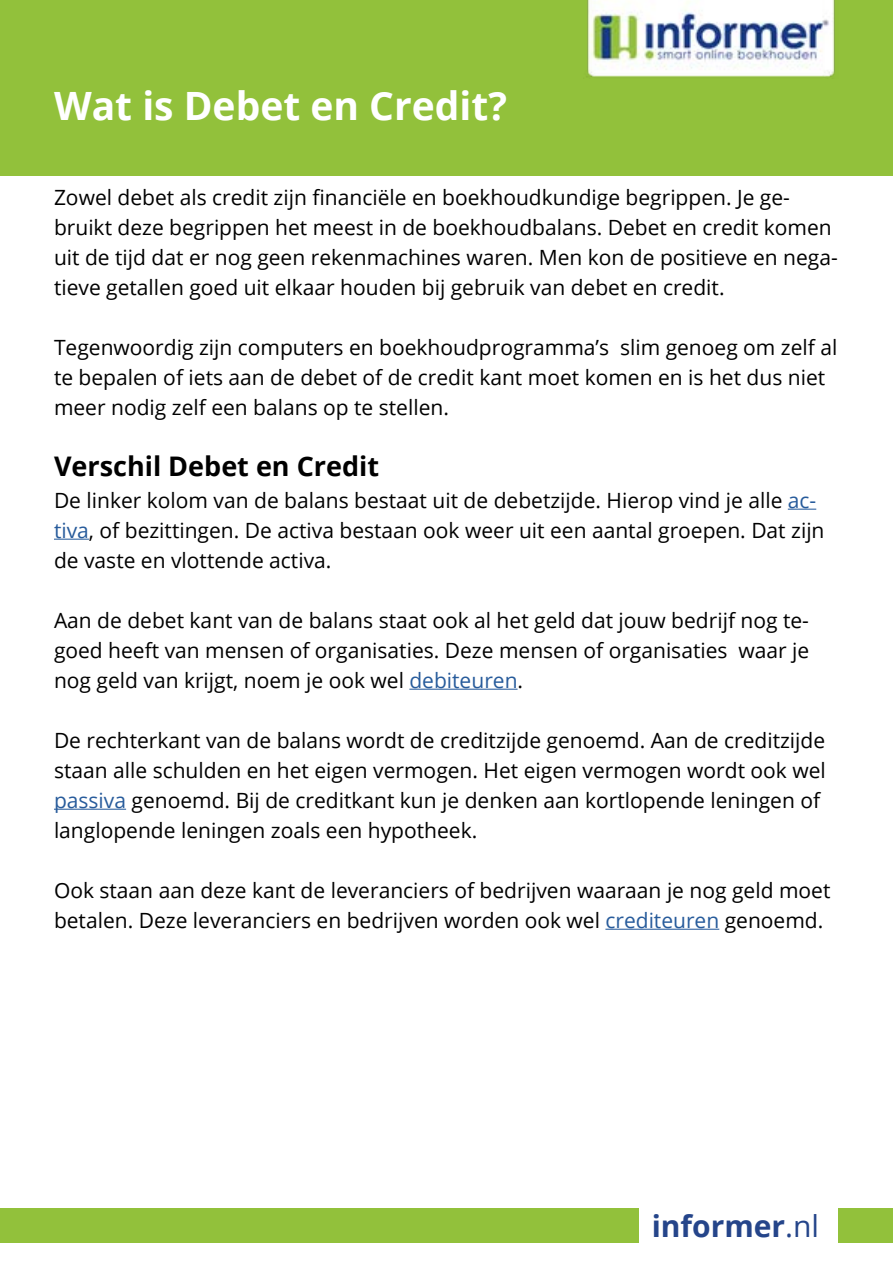
<style>
.page{position:relative;width:893px;height:1263px;background:#fff}
.page>*{position:absolute;margin:0;border:0;box-sizing:border-box;transform-origin:0 0}
.t1{font:700 39px "Open Sans";color:#fff}
.t2{font:700 30px "Open Sans";color:#25458a}
.t3{font:700 27px "Open Sans";color:#000}
.t4{font:21px/30px "Open Sans";color:#000}
.s1{color:#275b9b}
.s2{font-weight:400}
</style>
<div class="page">
<div style="left:0;top:0;width:893px;height:176px;background:#92c13b"></div>
<img style="left:586px;top:0;width:249px;height:77px">
<div style="left:0;top:1209px;width:893px;height:34px;background:#92c13b"></div>
<div style="left:640px;top:1202px;width:198px;height:49px;background:#fff"></div>
<svg style="left:788px;top:509px;width:28px;height:1px"></svg>
<hr style="left:54px;top:539px;width:35px;height:1px;background:#275b9b">
<hr style="left:409px;top:689px;width:109px;height:1px;background:#275b9b">
<hr style="left:54px;top:809px;width:72px;height:1px;background:#275b9b">
<hr style="left:605px;top:929px;width:114px;height:1px;background:#275b9b">
<h1 class="t1" style="left:54px;top:78px;width:454px">Wat is Debet en Credit?</h1>
<p class="t4" style="left:54px;top:181px;width:785px">Zowel debet als credit zijn financiële en boekhoudkundige begrippen. Je ge&shy;bruikt deze begrippen het meest in de boekhoudbalans. Debet en credit komen uit de tijd dat er nog geen rekenmachines waren. Men kon de positieve en nega&shy;tieve getallen goed uit elkaar houden bij gebruik van debet en credit.</p>
<p class="t4" style="left:54px;top:331px;width:785px">Tegenwoordig zijn computers en boekhoudprogramma’s slim genoeg om zelf al te bepalen of iets aan de debet of de credit kant moet komen en is het dus niet meer nodig zelf een balans op te stellen.</p>
<p class="t3" style="left:54px;top:447px;width:327px">Verschil Debet en Credit</p>
<p class="t4" style="left:54px;top:484px;width:772px">De linker kolom van de balans bestaat uit de debetzijde. Hierop vind je alle <span class="s1">ac&shy;tiva</span>, of bezittingen. De activa bestaan ook weer uit een aantal groepen. Dat zijn de vaste en vlottende activa.</p>
<p class="t4" style="left:54px;top:604px;width:757px;text-align:justify">Aan de debet kant van de balans staat ook al het geld dat jouw bedrijf nog te&shy;goed heeft van mensen of organisaties. Deze mensen of organisaties waar je nog geld van krijgt, noem je ook wel <span class="s1">debiteuren</span>.</p>
<p class="t4" style="left:54px;top:724px;width:773px">De rechterkant van de balans wordt de creditzijde genoemd. Aan de creditzijde staan alle schulden en het eigen vermogen. Het eigen vermogen wordt ook wel <span class="s1">passiva</span> genoemd. Bij de creditkant kun je denken aan kortlopende leningen of langlopende leningen zoals een hypotheek.</p>
<p class="t4" style="left:54px;top:874px;width:778px">Ook staan aan deze kant de leveranciers of bedrijven waaraan je nog geld moet betalen. Deze leveranciers en bedrijven worden ook wel <span class="s1">crediteuren</span> genoemd.</p>
<h2 class="t2" style="left:652px;top:1205px;width:169px">informer<span class="s2">.nl</span></h2>
</div>
